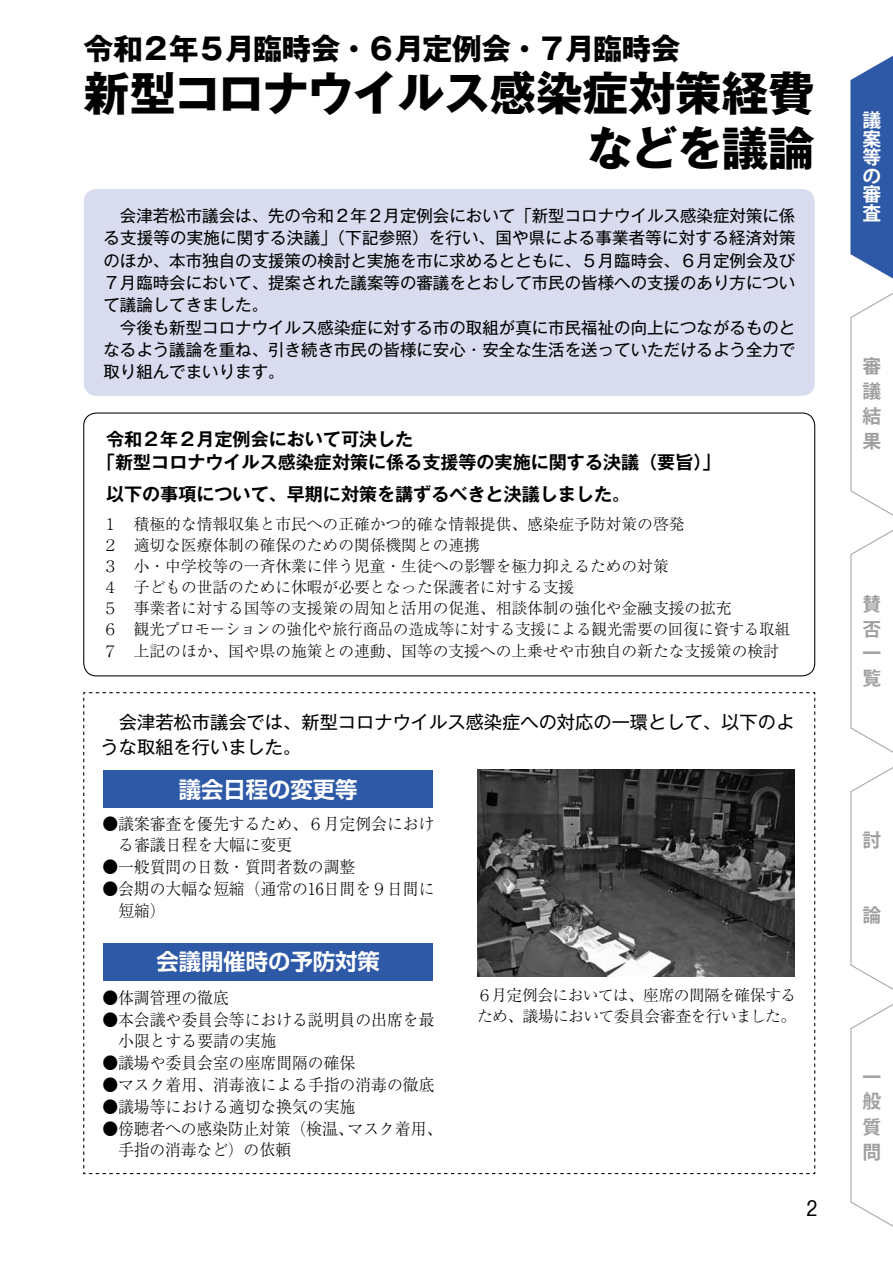
<style>
.page{position:relative;width:893px;height:1263px;background:#fff}
.page>*{position:absolute;margin:0;border:0;box-sizing:border-box;transform-origin:0 0}
.t1{font:700 46.8px/54.2px "Gothic MB101 Pro";letter-spacing:-.02em;color:#000;text-align:right}
.t2{font:700 29.7px "Gothic MB101 Pro";letter-spacing:-.055em;color:#000}
.t3{font:700 22.35px "Shin Go Pro De";color:#fff}
.t4{font:500 21.3px "Gothic BBB Pro";color:#000}
.t5{font:700 18.75px/24.6px "Koz Go Pro";color:#9fa0a0;text-align:justify}
.t6{font:700 18.75px/18.6px "Koz Go Pro";color:#fff;text-align:justify}
.t7{font:700 18px/23.4px "Gothic MB101 Pr 6 De";color:#000}
.t8{font:18px/24.5px "Gothic MB101 Pr 6";color:#000}
.t9{font:16.5px/22.4px "Gothic MB101 Pr 6";color:#000}
.t10{font:300 16.5px/21.8px "Ryumin Pro";color:#000;scale:.96 1}
.t11{font:300 15.75px/21px "Ryumin Pro";color:#000}
.t12{font:300 15.75px/21.3px "Ryumin Pro";letter-spacing:-.035em;color:#000}
</style>
<div class="page">
<svg style="left:83px;top:692px;width:733px;height:483px"></svg>
<div style="left:84px;top:189px;width:731px;height:207px;background:#d9dbee;border-radius:13px"></div>
<div style="left:103px;top:770px;width:330px;height:38px;background:#2e59a7"></div>
<div style="left:103px;top:943px;width:330px;height:37px;background:#2e59a7"></div>
<img style="left:477px;top:769px;width:318px;height:207px">
<svg style="left:850px;top:55px;width:43px;height:1172px"></svg>
<h2 class="t2" style="left:84px;top:24px;width:598px">令和２年５月臨時会・６月定例会・７月臨時会</h2>
<h1 class="t1" style="left:83px;top:61px;width:733px">新型コロナウイルス感染症対策経費などを議論</h1>
<p class="t9" style="left:103px;top:203px;width:694px">　会津若松市議会は、先の令和２年２月定例会において「新型コロナウイルス感染症対策に係る支援等の実施に関する決議」（下記参照）を行い、国や県による事業者等に対する経済対策のほか、本市独自の支援策の検討と実施を市に求めるとともに、５月臨時会、６月定例会及び７月臨時会において、提案された議案等の審議をとおして市民の皆様への支援のあり方について議論してきました。<br>　今後も新型コロナウイルス感染症に対する市の取組が真に市民福祉の向上につながるものとなるよう議論を重ね、引き続き市民の皆様に安心・安全な生活を送っていただけるよう全力で取り組んでまいります。</p>
<p class="t7" style="left:97px;top:427px;width:625px;text-indent:9px">令和２年２月定例会において可決した<br>「新型コロナウイルス感染症対策に係る支援等の実施に関する決議（要旨「(</p>
<p class="t7" style="left:106px;top:482px;width:526px">以下の事項について、早期に対策を講ずるべきと決議しました。</p>
<p class="t11" style="left:102px;top:512px;width:689px">１　積極的な情報収集と市民への正確かつ的確な情報提供、感染症予防対策の啓発<br>２　適切な医療体制の確保のための関係機関との連携<br>３　小・中学校等の一斉休業に伴う児童・生徒への影響を極力抑えるための対策<br>４　子どもの世話のために休暇が必要となった保護者に対する支援<br>５　事業者に対する国等の支援策の周知と活用の促進、相談体制の強化や金融支援の拡充<br>６　観光プロモーションの強化や旅行商品の造成等に対する支援による観光需要の回復に資する取組７　上記のほか、国や県の施策との連動、国等の支援への上乗せや市独自の新たな支援策の検討</p>
<p class="t8" style="left:101px;top:709px;width:695px">　会津若松市議会では、新型コロナウイルス感染症への対応の一環として、以下のような取組を行いました。</p>
<h3 class="t3" style="left:179px;top:771px;width:180px">議会日程の変更等</h3>
<p class="t10" style="left:118px;top:811px;width:331px;text-indent:-16px">●議案審査を優先するため、６月定例会における審議日程を大幅に変更</p>
<p class="t10" style="left:102px;top:855px;width:265px">●一般質問の日数・質問者数の調整</p>
<p class="t10" style="left:118px;top:876px;width:331px;text-indent:-16px">●会期の大幅な短縮（通常の16日間を９日間に短縮(</p>
<h3 class="t3" style="left:156px;top:943px;width:225px">会議開催時の予防対策</h3>
<p class="t10" style="left:102px;top:985px;width:133px">●体調管理の徹底</p>
<p class="t10" style="left:118px;top:1007px;width:331px;text-indent:-16px">●本会議や委員会等における説明員の出席を最小限とする要請の実施</p>
<p class="t10" style="left:102px;top:1051px;width:265px">●議場や委員会室の座席間隔の確保</p>
<p class="t10" style="left:102px;top:1073px;width:348px">●マスク着用、消毒液による手指の消毒の徹底</p>
<p class="t10" style="left:347px;top:1094px;width:100px;text-indent:-245px">●議場等における適切な換気の実施<br>マスク着用、</p>
<p class="t10" style="left:118px;top:1116px;width:247px;text-indent:-16px">●傍聴者への感染防止対策（検温、手指の消毒など）の依頼</p>
<p class="t12" style="left:477px;top:983px;width:321px">６月定例会においては、座席の間隔を確保するため、議場において委員会審査を行いました。</p>
<p class="t4" style="left:806px;top:1191px;width:12px">2</p>
<p class="t6" style="left:862px;top:112px;width:20px">議案等の審査</p>
<p class="t5" style="left:862px;top:354px;width:20px;line-height:25.2px">審議結果</p>
<p class="t5" style="left:862px;top:593px;width:20px">賛否一覧</p>
<p class="t5" style="left:862px;top:829px;width:20px">討</p>
<p class="t5" style="left:862px;top:904px;width:20px">論</p>
<p class="t5" style="left:862px;top:1066px;width:20px">一般質問</p>
</div>
